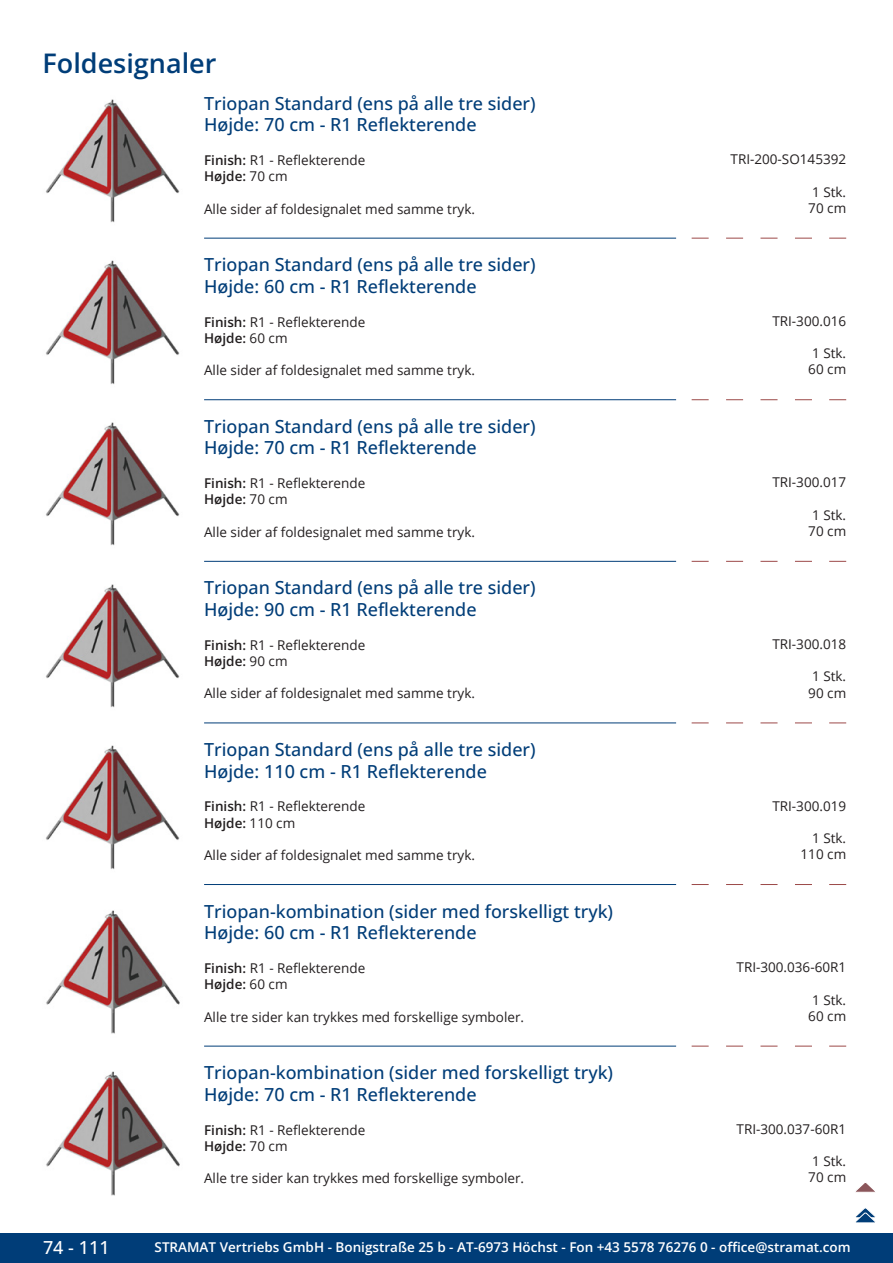
<style>
.page{position:relative;width:893px;height:1263px;background:#fff}
.page>*{position:absolute;margin:0;border:0;box-sizing:border-box;transform-origin:0 0}
.GruppeName{font:600 27px "Open Sans";color:#003d78}
.ArtikelName{font:500 18px/21.6px "Open Sans";color:#003d78}
.t1{font:500 18px "Open Sans";color:#fff}
.Beschreibung{font:13.5px/16.2px "Open Sans";color:#231f20}
.ArtikelNummer{font:13.5px "Open Sans";color:#231f20}
.t2{font:600 13.5px "Open Sans";color:#fff}
.s1{font-weight:600}
</style>
<div class="page">
<div style="left:0;top:1233px;width:893px;height:30px;background:#003d78"></div>
<img style="left:46px;top:99px;width:134px;height:124px">
<img style="left:46px;top:260px;width:134px;height:124px">
<svg style="left:692px;top:238px;width:17px;height:1px"></svg>
<svg style="left:726px;top:238px;width:17px;height:1px"></svg>
<svg style="left:760px;top:238px;width:17px;height:1px"></svg>
<svg style="left:795px;top:238px;width:17px;height:1px"></svg>
<svg style="left:829px;top:238px;width:17px;height:1px"></svg>
<hr style="left:204px;top:238px;width:472px;height:1px;background:#003d78">
<img style="left:46px;top:422px;width:134px;height:124px">
<svg style="left:692px;top:399px;width:17px;height:1px"></svg>
<svg style="left:726px;top:399px;width:17px;height:1px"></svg>
<svg style="left:760px;top:399px;width:17px;height:1px"></svg>
<svg style="left:795px;top:399px;width:17px;height:1px"></svg>
<svg style="left:829px;top:399px;width:17px;height:1px"></svg>
<hr style="left:204px;top:399px;width:472px;height:1px;background:#003d78">
<img style="left:46px;top:584px;width:134px;height:124px">
<svg style="left:692px;top:561px;width:17px;height:1px"></svg>
<svg style="left:726px;top:561px;width:17px;height:1px"></svg>
<svg style="left:760px;top:561px;width:17px;height:1px"></svg>
<svg style="left:795px;top:561px;width:17px;height:1px"></svg>
<svg style="left:829px;top:561px;width:17px;height:1px"></svg>
<hr style="left:204px;top:561px;width:472px;height:1px;background:#003d78">
<img style="left:46px;top:745px;width:134px;height:124px">
<svg style="left:692px;top:723px;width:17px;height:1px"></svg>
<svg style="left:726px;top:723px;width:17px;height:1px"></svg>
<svg style="left:760px;top:723px;width:17px;height:1px"></svg>
<svg style="left:795px;top:723px;width:17px;height:1px"></svg>
<svg style="left:829px;top:723px;width:17px;height:1px"></svg>
<hr style="left:204px;top:723px;width:472px;height:1px;background:#003d78">
<img style="left:46px;top:910px;width:134px;height:124px">
<svg style="left:692px;top:884px;width:17px;height:1px"></svg>
<svg style="left:726px;top:884px;width:17px;height:1px"></svg>
<svg style="left:760px;top:884px;width:17px;height:1px"></svg>
<svg style="left:795px;top:884px;width:17px;height:1px"></svg>
<svg style="left:829px;top:884px;width:17px;height:1px"></svg>
<hr style="left:204px;top:884px;width:472px;height:1px;background:#003d78">
<img style="left:46px;top:1071px;width:134px;height:125px">
<svg style="left:692px;top:1046px;width:17px;height:1px"></svg>
<svg style="left:726px;top:1046px;width:17px;height:1px"></svg>
<svg style="left:760px;top:1046px;width:17px;height:1px"></svg>
<svg style="left:795px;top:1046px;width:17px;height:1px"></svg>
<svg style="left:829px;top:1046px;width:17px;height:1px"></svg>
<hr style="left:204px;top:1046px;width:472px;height:1px;background:#003d78">
<svg style="left:856px;top:1183px;width:19px;height:9px"></svg>
<svg style="left:855px;top:1208px;width:21px;height:15px"></svg>
<p class="GruppeName" style="left:43px;top:44px;width:175px">Foldesignaler</p>
<p class="ArtikelName" style="left:204px;top:92px;width:333px">Triopan Standard (ens på alle tre sider)<br>Højde: 70 cm - R1 Reflekterende</p>
<p class="Beschreibung" style="left:204px;top:152px;width:163px"><span class="s1">Finish:</span> R1 - Reflekterende<br><span class="s1">Højde:</span> 70 cm</p>
<p class="Beschreibung" style="left:204px;top:200px;width:272px">Alle sider af foldesignalet med samme tryk.</p>
<p class="ArtikelName" style="left:204px;top:253px;width:333px">Triopan Standard (ens på alle tre sider)<br>Højde: 60 cm - R1 Reflekterende</p>
<p class="Beschreibung" style="left:204px;top:313px;width:163px"><span class="s1">Finish:</span> R1 - Reflekterende<br><span class="s1">Højde:</span> 60 cm</p>
<p class="Beschreibung" style="left:204px;top:362px;width:272px">Alle sider af foldesignalet med samme tryk.</p>
<p class="ArtikelName" style="left:204px;top:415px;width:333px">Triopan Standard (ens på alle tre sider)<br>Højde: 70 cm - R1 Reflekterende</p>
<p class="Beschreibung" style="left:204px;top:475px;width:163px"><span class="s1">Finish:</span> R1 - Reflekterende<br><span class="s1">Højde:</span> 70 cm</p>
<p class="Beschreibung" style="left:204px;top:523px;width:272px">Alle sider af foldesignalet med samme tryk.</p>
<p class="ArtikelName" style="left:204px;top:576px;width:333px">Triopan Standard (ens på alle tre sider)<br>Højde: 90 cm - R1 Reflekterende</p>
<p class="Beschreibung" style="left:204px;top:636px;width:163px"><span class="s1">Finish:</span> R1 - Reflekterende<br><span class="s1">Højde:</span> 90 cm</p>
<p class="Beschreibung" style="left:204px;top:685px;width:272px">Alle sider af foldesignalet med samme tryk.</p>
<p class="ArtikelName" style="left:204px;top:738px;width:333px">Triopan Standard (ens på alle tre sider)<br>Højde: 110 cm - R1 Reflekterende</p>
<p class="Beschreibung" style="left:204px;top:798px;width:163px"><span class="s1">Finish:</span> R1 - Reflekterende<br><span class="s1">Højde:</span> 110 cm</p>
<p class="Beschreibung" style="left:204px;top:847px;width:272px">Alle sider af foldesignalet med samme tryk.</p>
<p class="ArtikelName" style="left:204px;top:900px;width:410px">Triopan-kombination (sider med forskelligt tryk)<br>Højde: 60 cm - R1 Reflekterende</p>
<p class="Beschreibung" style="left:204px;top:960px;width:163px"><span class="s1">Finish:</span> R1 - Reflekterende<br><span class="s1">Højde:</span> 60 cm</p>
<p class="Beschreibung" style="left:204px;top:1008px;width:322px">Alle tre sider kan trykkes med forskellige symboler.</p>
<p class="ArtikelName" style="left:204px;top:1061px;width:410px">Triopan-kombination (sider med forskelligt tryk)<br>Højde: 70 cm - R1 Reflekterende</p>
<p class="Beschreibung" style="left:204px;top:1121px;width:163px"><span class="s1">Finish:</span> R1 - Reflekterende<br><span class="s1">Højde:</span> 70 cm</p>
<p class="Beschreibung" style="left:204px;top:1170px;width:322px">Alle tre sider kan trykkes med forskellige symboler.</p>
<p class="ArtikelNummer" style="left:730px;top:150px;width:117px">TRI-200-SO145392</p>
<p class="ArtikelNummer" style="left:812px;top:182px;width:36px">1 Stk.</p>
<p class="ArtikelNummer" style="left:808px;top:199px;width:39px">70 cm</p>
<p class="ArtikelNummer" style="left:772px;top:312px;width:75px">TRI-300.016</p>
<p class="ArtikelNummer" style="left:812px;top:344px;width:36px">1 Stk.</p>
<p class="ArtikelNummer" style="left:808px;top:360px;width:39px">60 cm</p>
<p class="ArtikelNummer" style="left:772px;top:473px;width:75px">TRI-300.017</p>
<p class="ArtikelNummer" style="left:812px;top:506px;width:36px">1 Stk.</p>
<p class="ArtikelNummer" style="left:808px;top:522px;width:39px">70 cm</p>
<p class="ArtikelNummer" style="left:772px;top:635px;width:75px">TRI-300.018</p>
<p class="ArtikelNummer" style="left:812px;top:667px;width:36px">1 Stk.</p>
<p class="ArtikelNummer" style="left:808px;top:683px;width:39px">90 cm</p>
<p class="ArtikelNummer" style="left:772px;top:796px;width:75px">TRI-300.019</p>
<p class="ArtikelNummer" style="left:812px;top:829px;width:36px">1 Stk.</p>
<p class="ArtikelNummer" style="left:800px;top:845px;width:47px">110 cm</p>
<p class="ArtikelNummer" style="left:736px;top:958px;width:111px">TRI-300.036-60R1</p>
<p class="ArtikelNummer" style="left:812px;top:990px;width:36px">1 Stk.</p>
<p class="ArtikelNummer" style="left:808px;top:1007px;width:39px">60 cm</p>
<p class="ArtikelNummer" style="left:736px;top:1120px;width:111px">TRI-300.037-60R1</p>
<p class="ArtikelNummer" style="left:812px;top:1152px;width:36px">1 Stk.</p>
<p class="ArtikelNummer" style="left:808px;top:1168px;width:39px">70 cm</p>
<h2 class="t1" style="left:43px;top:1234px;width:68px">74 - 111</h2>
<p class="t2" style="left:155px;top:1238px;width:698px">STRAMAT Vertriebs GmbH - Bonigstraße 25 b - AT-6973 Höchst - Fon +43 5578 76276 0 - office@stramat.com</p>
</div>
